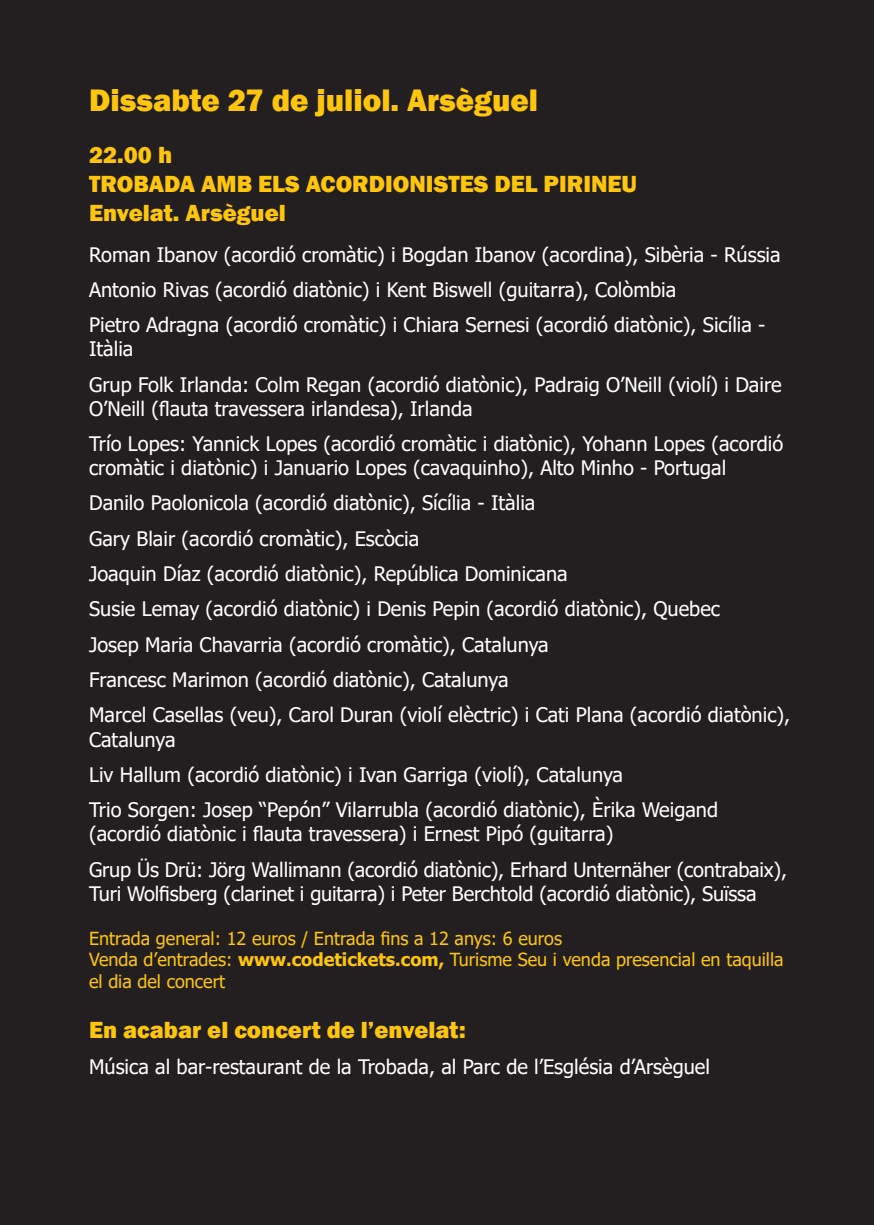
<style>
.page{position:relative;width:874px;height:1225px;background:#fff}
.page>*{position:absolute;margin:0;border:0;box-sizing:border-box;transform-origin:0 0}
.t1{font:800 32px "Franklin Gothic";color:#fec50d}
.t2{font:800 24px/28.8px "Franklin Gothic";color:#fec50d}
.t3{font:20px/35.4px "Tahoma";color:#fff}
.t4{font:18px/21.6px "Tahoma";color:#fec50d}
.s1{font-weight:700}
</style>
<div class="page">
<div style="left:0;top:0;width:873px;height:1225px;background:#231f20"></div>
<h1 class="t1" style="left:89px;top:80px;width:450px">Dissabte 27 de juliol. Arsèguel</h1>
<p class="t2" style="left:89px;top:140px;width:549px">22.00 h<br>TROBADA AMB ELS ACORDIONISTES DEL PIRINEU<br>Envelat. Arsèguel</p>
<p class="t3" style="left:89px;top:238px;width:692px">Roman Ibanov (acordió cromàtic) i Bogdan Ibanov (acordina), Sibèria - Rússia<br>Antonio Rivas (acordió diatònic) i Kent Biswell (guitarra), Colòmbia<br>Pietro Adragna (acordió cromàtic) i Chiara Sernesi (acordió diatònic), Sicília -</p>
<p class="t3" style="left:89px;top:332px;width:693px">Itàlia<br>Grup Folk Irlanda: Colm Regan (acordió diatònic), Padraig O’Neill (violí) i Daire</p>
<p class="t3" style="left:89px;top:392px;width:695px">O’Neill (flauta travessera irlandesa), Irlanda<br>Trío Lopes: Yannick Lopes (acordió cromàtic i diatònic), Yohann Lopes (acordió</p>
<p class="t3" style="left:89px;top:451px;width:702px">cromàtic i diatònic) i Januario Lopes (cavaquinho), Alto Minho - Portugal<br>Danilo Paolonicola (acordió diatònic), Sícília - Itàlia<br>Gary Blair (acordió cromàtic), Escòcia<br>Joaquin Díaz (acordió diatònic), República Dominicana<br>Susie Lemay (acordió diatònic) i Denis Pepin (acordió diatònic), Quebec<br>Josep Maria Chavarria (acordió cromàtic), Catalunya<br>Francesc Marimon (acordió diatònic), Catalunya<br>Marcel Casellas (veu), Carol Duran (violí elèctric) i Cati Plana (acordió diatònic),</p>
<p class="t3" style="left:89px;top:722px;width:630px">Catalunya<br>Liv Hallum (acordió diatònic) i Ivan Garriga (violí), Catalunya<br>Trio Sorgen: Josep “Pepón” Vilarrubla (acordió diatònic), Èrika Weigand</p>
<p class="t3" style="left:89px;top:817px;width:699px">(acordió diatònic i flauta travessera) i Ernest Pipó (guitarra)<br>Grup Üs Drü: Jörg Wallimann (acordió diatònic), Erhard Unternäher (contrabaix),</p>
<p class="t3" style="left:89px;top:876px;width:668px">Turi Wolfisberg (clarinet i guitarra) i Peter Berchtold (acordió diatònic), Suïssa</p>
<p class="t4" style="left:89px;top:928px;width:695px">Entrada general: 12 euros / Entrada fins a 12 anys: 6 euros<br>Venda d’entrades: <span class="s1">www.codetickets.com,</span> Turisme Seu i venda presencial en taquilla el dia del concert</p>
<p class="t2" style="left:89px;top:1016px;width:378px">En acabar el concert de l’envelat:</p>
<p class="t3" style="left:89px;top:1050px;width:622px">Música al bar-restaurant de la Trobada, al Parc de l’Església d’Arsèguel</p>
</div>
